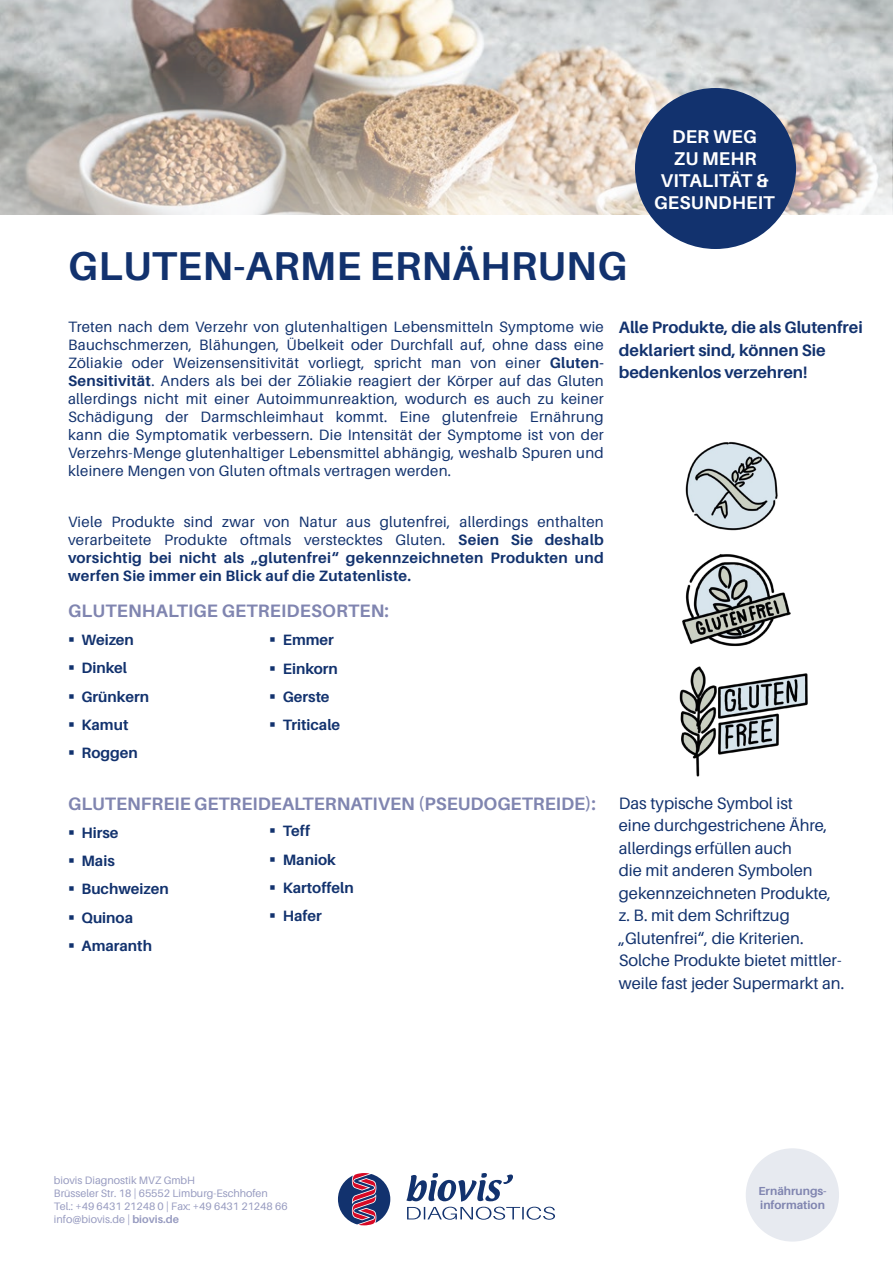
<style>
.page{position:relative;width:893px;height:1263px;background:#fff}
.page>*{position:absolute;margin:0;border:0;box-sizing:border-box;transform-origin:0 0}
.t1{font:700 40.35px "Aileron";letter-spacing:.01em;color:#12326e}
.t2{font:700 18.45px/22.2px "Aileron";letter-spacing:.01em;color:#fff;text-align:center}
.t3{font:700 18px "Aileron";color:#8085b0}
.t4{font:16.5px/22.5px "Aileron";color:#12326e}
.t5{font:700 16.5px/22.5px "Aileron";color:#12326e}
.t6{font:15px/18px "Aileron";letter-spacing:.02em;color:#12326e;text-align:justify}
.t7{font:700 15px/28.2px "Aileron";color:#12326e}
.t8{font:700 11.7px/14px "Aileron";color:#8085b0}
.t9{font:10.8px/12.9px "Aileron";color:#979bc0}
.s1{font-weight:700}
.s2{font-weight:400}
</style>
<div class="page">
<img style="left:0;top:0;width:893px;height:214px">
<svg style="left:0;top:68px;width:892px;height:147px;background:#c7bcb1"></svg>
<div style="left:635px;top:88px;width:161px;height:161px;background:#12326e;border-radius:50%"></div>
<img style="left:685px;top:441px;width:93px;height:90px">
<img style="left:682px;top:554px;width:109px;height:93px">
<img style="left:679px;top:666px;width:129px;height:111px">
<div style="left:746px;top:1148px;width:93px;height:93px;background:#e7eaf0;border-radius:50%"></div>
<svg style="left:338px;top:1173px;width:217px;height:52px"></svg>
<h1 class="t1" style="left:68px;top:243px;width:560px">GLUTEN-ARME ERNÄHRUNG</h1>
<p class="t2" style="left:654px;top:125px;width:122px">DER WEG<br>ZU MEHR<br>VITALITÄT &amp;<br>GESUNDHEIT</p>
<p class="t6" style="left:68px;top:318px;width:537px">Treten nach dem Verzehr von glutenhaltigen Lebensmitteln Symptome wie Bauchschmerzen, Blähungen, Übelkeit oder Durchfall auf, ohne dass eine Zöliakie oder Weizensensitivität vorliegt, spricht man von einer <span class="s1">Gluten-Sensitivität</span>. Anders als bei der Zöliakie reagiert der Körper auf das Gluten allerdings nicht mit einer Autoimmunreaktion, wodurch es auch zu keiner Schädigung der Darmschleimhaut kommt. Eine glutenfreie Ernährung kann die Symptomatik verbessern. Die Intensität der Symptome ist von der Verzehrs-Menge glutenhaltiger Lebensmittel abhängig, weshalb Spuren und kleinere Mengen von Gluten oftmals vertragen werden.</p>
<p class="t5" style="left:619px;top:316px;width:245px">Alle Produkte, die als Glutenfrei deklariert sind, können Sie bedenkenlos verzehren!</p>
<p class="t7" style="left:68px;top:513px;width:537px;line-height:18px;text-align:justify"><span class="s2">Viele Produkte sind zwar von Natur aus glutenfrei, allerdings enthalten verarbeitete Produkte oftmals verstecktes Gluten.</span> Seien Sie deshalb vorsichtig bei nicht als „glutenfrei“ gekennzeichneten Produkten und werfen Sie immer ein Blick auf die Zutatenliste.</p>
<p class="t3" style="left:68px;top:601px;width:322px">GLUTENHALTIGE GETREIDESORTEN:</p>
<p class="t7" style="left:82px;top:626px;width:69px">Weizen<br>Dinkel<br>Grünkern<br>Kamut<br>Roggen</p>
<p class="t7" style="left:283px;top:626px;width:59px">Emmer<br>Einkorn<br>Gerste<br>Triticale</p>
<p class="t3" style="left:68px;top:793px;width:529px">GLUTENFREIE GETREIDEALTERNATIVEN (PSEUDOGETREIDE):</p>
<p class="t7" style="left:82px;top:819px;width:89px">Hirse<br>Mais<br>Buchweizen<br>Quinoa<br>Amaranth</p>
<p class="t7" style="left:283px;top:817px;width:72px">Teff<br>Maniok<br>Kartoffeln<br>Hafer</p>
<p class="t4" style="left:619px;top:792px;width:227px">Das typische Symbol ist<br>eine durchgestrichene Ähre, allerdings erfüllen auch<br>die mit anderen Symbolen gekennzeichneten Produkte, z. B. mit dem Schriftzug „Glutenfrei“, die Kriterien.<br>Solche Produkte bietet mittler&shy;weile fast jeder Supermarkt an.</p>
<p class="t9" style="left:54px;top:1174px;width:235px">biovis Diagnostik MVZ GmbH<br>Brüsseler Str. 18 | 65552 Limburg-Eschhofen Tel.: +49 6431 21248 0 | Fax: +49 6431 21248 66 info@biovis.de | <span class="s1">biovis.de</span></p>
<p class="t8" style="left:758px;top:1183px;width:70px">Ernährungs&shy;information</p>
</div>
